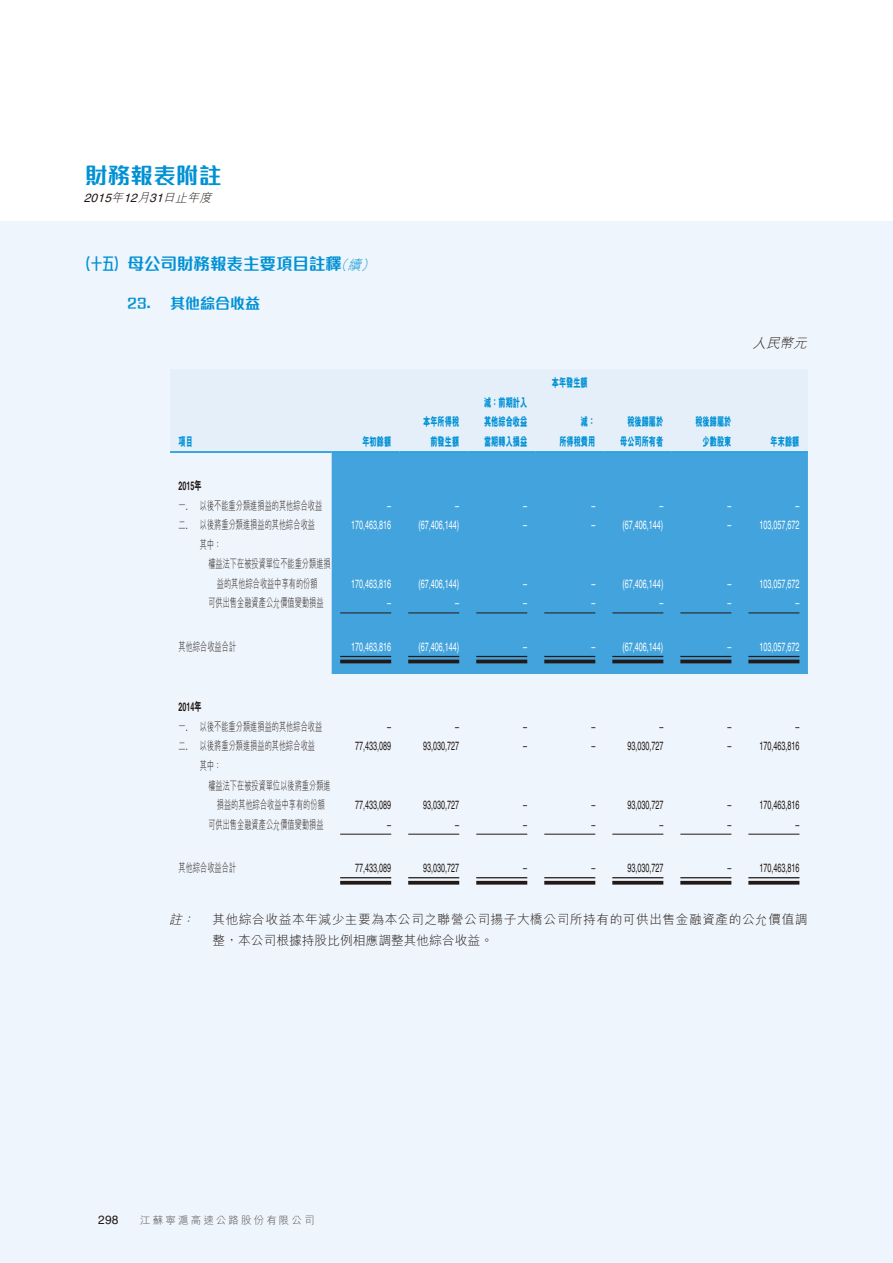
<style>
.page{position:relative;width:893px;height:1263px;background:#fff}
.page>*{position:absolute;margin:0;border:0;box-sizing:border-box;transform-origin:0 0}
.t1{font:700 22.5px "M Finance HK";letter-spacing:.015em;color:#0091d5}
.t2{font:700 16.5px "M Finance HK";color:#0091d5;scale:.7 1}
.t3{font:700 15px "M Finance HK";color:#0091d5}
.t4{font:italic 300 13.5px "M Hei HK";color:#231916}
.t5{font:300 12.75px/21px "M Hei HK";letter-spacing:.04em;color:#231916}
.t6{font:300 12px "M Hei HK";color:#231916;scale:.6 1}
.t7{font:12px "Helvetica LT Std";color:#fff;scale:.6 1}
.t8{font:12px "Helvetica LT Std";color:#231916;scale:.6 1}
.t9{font:800 12px/19.5px "M Hei HK";color:#0091d5;text-align:center;scale:.6 1}
.t10{font:italic 12px "Helvetica LT Std";color:#231916}
.t11{font:700 12px "Helvetica LT Std";color:#231916;scale:.6 1}
.t12{font:12px "Helvetica LT Std";color:#231916}
.t13{font:300 10.5px "M Hei HK";letter-spacing:.2em;color:#4d4a4a}
.s1{font-family:"M Hei HK";font-weight:300}
.s2{font-family:"M Hei HK";font-weight:300;font-style:italic;font-size:13.5px}
.s3{font-family:"M Hei HK";font-weight:800}
.s4{font-family:"Helvetica LT Std";font-weight:400}
.s5{font-style:italic}
</style>
<div class="page">
<div style="left:0;top:221px;width:893px;height:1042px;background:#eef5fc"></div>
<div style="left:332px;top:453px;width:476px;height:221px;background:#43a4dd"></div>
<hr style="left:170px;top:451px;width:162px;height:2px;background:#0091d5">
<hr style="left:332px;top:451px;width:68px;height:2px;background:#0091d5">
<hr style="left:400px;top:451px;width:68px;height:2px;background:#0091d5">
<hr style="left:468px;top:451px;width:68px;height:2px;background:#0091d5">
<hr style="left:536px;top:451px;width:68px;height:2px;background:#0091d5">
<hr style="left:604px;top:451px;width:68px;height:2px;background:#0091d5">
<hr style="left:672px;top:451px;width:68px;height:2px;background:#0091d5">
<hr style="left:740px;top:451px;width:68px;height:2px;background:#0091d5">
<hr style="left:340px;top:612px;width:51px;height:1px;background:#231916">
<hr style="left:408px;top:612px;width:51px;height:1px;background:#231916">
<hr style="left:476px;top:612px;width:51px;height:1px;background:#231916">
<hr style="left:544px;top:612px;width:51px;height:1px;background:#231916">
<hr style="left:612px;top:612px;width:51px;height:1px;background:#231916">
<hr style="left:680px;top:612px;width:51px;height:1px;background:#231916">
<hr style="left:748px;top:612px;width:51px;height:1px;background:#231916">
<hr style="left:340px;top:656px;width:51px;height:1px;background:#231916">
<hr style="left:340px;top:660px;width:51px;height:3px;background:#231916">
<hr style="left:408px;top:656px;width:51px;height:1px;background:#231916">
<hr style="left:408px;top:660px;width:51px;height:3px;background:#231916">
<hr style="left:476px;top:656px;width:51px;height:1px;background:#231916">
<hr style="left:476px;top:660px;width:51px;height:3px;background:#231916">
<hr style="left:544px;top:656px;width:51px;height:1px;background:#231916">
<hr style="left:544px;top:660px;width:51px;height:3px;background:#231916">
<hr style="left:612px;top:656px;width:51px;height:1px;background:#231916">
<hr style="left:612px;top:660px;width:51px;height:3px;background:#231916">
<hr style="left:680px;top:656px;width:51px;height:1px;background:#231916">
<hr style="left:680px;top:660px;width:51px;height:3px;background:#231916">
<hr style="left:748px;top:656px;width:51px;height:1px;background:#231916">
<hr style="left:748px;top:660px;width:51px;height:3px;background:#231916">
<hr style="left:340px;top:834px;width:51px;height:1px;background:#231916">
<hr style="left:408px;top:834px;width:51px;height:1px;background:#231916">
<hr style="left:476px;top:834px;width:51px;height:1px;background:#231916">
<hr style="left:544px;top:834px;width:51px;height:1px;background:#231916">
<hr style="left:612px;top:834px;width:51px;height:1px;background:#231916">
<hr style="left:680px;top:834px;width:51px;height:1px;background:#231916">
<hr style="left:748px;top:834px;width:51px;height:1px;background:#231916">
<hr style="left:340px;top:877px;width:51px;height:1px;background:#231916">
<svg style="left:340px;top:881px;width:51px;height:4px"></svg>
<hr style="left:408px;top:877px;width:51px;height:1px;background:#231916">
<svg style="left:408px;top:881px;width:51px;height:4px"></svg>
<hr style="left:476px;top:877px;width:51px;height:1px;background:#231916">
<svg style="left:476px;top:881px;width:51px;height:4px"></svg>
<hr style="left:544px;top:877px;width:51px;height:1px;background:#231916">
<svg style="left:544px;top:881px;width:51px;height:4px"></svg>
<hr style="left:612px;top:877px;width:51px;height:1px;background:#231916">
<svg style="left:612px;top:881px;width:51px;height:4px"></svg>
<hr style="left:680px;top:877px;width:51px;height:1px;background:#231916">
<svg style="left:680px;top:881px;width:51px;height:4px"></svg>
<hr style="left:748px;top:877px;width:51px;height:1px;background:#231916">
<svg style="left:748px;top:881px;width:51px;height:4px"></svg>
<h1 class="t1" style="left:85px;top:164px;width:138px">財務報表附註</h1>
<p class="t10" style="left:84px;top:191px;width:132px">2015<span class="s1">年</span>12<span class="s1">月</span>31<span class="s1">日止年度</span></p>
<h2 class="t2" style="left:79px;top:255px;width:428px">（十五） 母公司財務報表主要項目註釋<span class="s2">（續）</span></h2>
<p class="t3" style="left:128px;top:296px;width:134px">23. 其他綜合收益</p>
<p class="t9" style="left:179px;top:432px;width:25px">項目</p>
<p class="t9" style="left:362px;top:432px;width:50px">年初餘額</p>
<p class="t9" style="left:423px;top:412px;width:62px">本年所得稅前發生額</p>
<p class="t9" style="left:484px;top:393px;width:73px;text-align:justify">減：前期計入其他綜合收益當期轉入損益</p>
<p class="t9" style="left:552px;top:373px;width:61px">本年發生額</p>
<p class="t9" style="left:559px;top:412px;width:61px;text-align:right">減：<br>所得稅費用</p>
<p class="t9" style="left:620px;top:412px;width:73px">稅後歸屬於母公司所有者</p>
<p class="t9" style="left:695px;top:412px;width:61px">稅後歸屬於少數股東</p>
<p class="t4" style="left:752px;top:336px;width:59px">人民幣元</p>
<p class="t9" style="left:771px;top:432px;width:50px">年末餘額</p>
<p class="t11" style="left:179px;top:479px;width:40px">2015<span class="s3">年</span></p>
<p class="t6" style="left:179px;top:499px;width:241px">一<span class="s4">.</span> 以後不能重分類進損益的其他綜合收益</p>
<p class="t7" style="left:387px;top:499px;width:8px">–</p>
<p class="t7" style="left:455px;top:499px;width:8px">–</p>
<p class="t7" style="left:523px;top:499px;width:8px">–</p>
<p class="t7" style="left:591px;top:499px;width:8px">–</p>
<p class="t7" style="left:659px;top:499px;width:8px">–</p>
<p class="t7" style="left:727px;top:499px;width:8px">–</p>
<p class="t7" style="left:795px;top:499px;width:8px">–</p>
<p class="t6" style="left:179px;top:519px;width:229px">二<span class="s4">.</span> 以後將重分類進損益的其他綜合收益</p>
<p class="t7" style="left:351px;top:518px;width:68px">170,463,816</p>
<p class="t7" style="left:418px;top:518px;width:70px">(67,406,144)</p>
<p class="t7" style="left:523px;top:518px;width:8px">–</p>
<p class="t7" style="left:591px;top:518px;width:122px">– (67,406,144)</p>
<p class="t7" style="left:727px;top:518px;width:122px">– 103,057,672</p>
<p class="t6" style="left:200px;top:538px;width:38px">其中：</p>
<p class="t6" style="left:208px;top:558px;width:206px">權益法下在被投資單位不能重分類進損</p>
<p class="t6" style="left:217px;top:577px;width:170px">益的其他綜合收益中享有的份額</p>
<p class="t7" style="left:351px;top:577px;width:68px">170,463,816</p>
<p class="t7" style="left:418px;top:577px;width:70px">(67,406,144)</p>
<p class="t7" style="left:523px;top:577px;width:8px">–</p>
<p class="t7" style="left:591px;top:577px;width:122px">– (67,406,144)</p>
<p class="t7" style="left:727px;top:577px;width:122px">– 103,057,672</p>
<p class="t6" style="left:208px;top:597px;width:194px">可供出售金融資產公允價值變動損益</p>
<p class="t7" style="left:387px;top:596px;width:8px">–</p>
<p class="t7" style="left:455px;top:596px;width:8px">–</p>
<p class="t7" style="left:523px;top:596px;width:8px">–</p>
<p class="t7" style="left:591px;top:596px;width:8px">–</p>
<p class="t7" style="left:659px;top:596px;width:8px">–</p>
<p class="t7" style="left:727px;top:596px;width:8px">–</p>
<p class="t7" style="left:795px;top:596px;width:8px">–</p>
<p class="t6" style="left:179px;top:640px;width:98px">其他綜合收益合計</p>
<p class="t7" style="left:351px;top:640px;width:68px">170,463,816</p>
<p class="t7" style="left:418px;top:640px;width:70px">(67,406,144)</p>
<p class="t7" style="left:523px;top:640px;width:8px">–</p>
<p class="t7" style="left:591px;top:640px;width:122px">– (67,406,144)</p>
<p class="t7" style="left:727px;top:640px;width:122px">– 103,057,672</p>
<p class="t11" style="left:179px;top:700px;width:40px">2014<span class="s3">年</span></p>
<p class="t6" style="left:179px;top:720px;width:241px">一<span class="s4">.</span> 以後不能重分類進損益的其他綜合收益</p>
<p class="t8" style="left:387px;top:720px;width:8px">–</p>
<p class="t8" style="left:455px;top:720px;width:8px">–</p>
<p class="t8" style="left:523px;top:720px;width:8px">–</p>
<p class="t8" style="left:591px;top:720px;width:8px">–</p>
<p class="t8" style="left:659px;top:720px;width:8px">–</p>
<p class="t8" style="left:727px;top:720px;width:8px">–</p>
<p class="t8" style="left:795px;top:720px;width:8px">–</p>
<p class="t6" style="left:179px;top:740px;width:229px">二<span class="s4">.</span> 以後將重分類進損益的其他綜合收益</p>
<p class="t8" style="left:355px;top:739px;width:62px">77,433,089</p>
<p class="t8" style="left:423px;top:739px;width:62px">93,030,727</p>
<p class="t8" style="left:523px;top:739px;width:8px">–</p>
<p class="t8" style="left:591px;top:739px;width:8px">–</p>
<p class="t8" style="left:627px;top:739px;width:62px">93,030,727</p>
<p class="t8" style="left:727px;top:739px;width:122px">– 170,463,816</p>
<p class="t6" style="left:200px;top:759px;width:38px">其中：</p>
<p class="t6" style="left:208px;top:779px;width:206px">權益法下在被投資單位以後將重分類進</p>
<p class="t6" style="left:217px;top:798px;width:182px">損益的其他綜合收益中享有的份額</p>
<p class="t8" style="left:355px;top:798px;width:62px">77,433,089</p>
<p class="t8" style="left:423px;top:798px;width:62px">93,030,727</p>
<p class="t8" style="left:523px;top:798px;width:8px">–</p>
<p class="t8" style="left:591px;top:798px;width:8px">–</p>
<p class="t8" style="left:627px;top:798px;width:62px">93,030,727</p>
<p class="t8" style="left:727px;top:798px;width:122px">– 170,463,816</p>
<p class="t6" style="left:208px;top:818px;width:194px">可供出售金融資產公允價值變動損益</p>
<p class="t8" style="left:387px;top:817px;width:8px">–</p>
<p class="t8" style="left:455px;top:817px;width:8px">–</p>
<p class="t8" style="left:523px;top:817px;width:8px">–</p>
<p class="t8" style="left:591px;top:817px;width:8px">–</p>
<p class="t8" style="left:659px;top:817px;width:8px">–</p>
<p class="t8" style="left:727px;top:817px;width:8px">–</p>
<p class="t8" style="left:795px;top:817px;width:8px">–</p>
<p class="t6" style="left:179px;top:861px;width:98px">其他綜合收益合計</p>
<p class="t8" style="left:355px;top:861px;width:62px">77,433,089</p>
<p class="t8" style="left:423px;top:861px;width:62px">93,030,727</p>
<p class="t8" style="left:523px;top:861px;width:8px">–</p>
<p class="t8" style="left:591px;top:861px;width:8px">–</p>
<p class="t8" style="left:627px;top:861px;width:62px">93,030,727</p>
<p class="t8" style="left:727px;top:861px;width:122px">– 170,463,816</p>
<p class="t5" style="left:213px;top:908px;width:597px;text-indent:-44px"><span class="s5">註：</span> 其他綜合收益本年減少主要為本公司之聯營公司揚子大橋公司所持有的可供出售金融資產的公允價值調整，本公司根據持股比例相應調整其他綜合收益。</p>
<p class="t12" style="left:98px;top:1213px;width:22px">298</p>
<p class="t13" style="left:140px;top:1215px;width:176px">江蘇寧滬高速公路股份有限公司</p>
</div>
